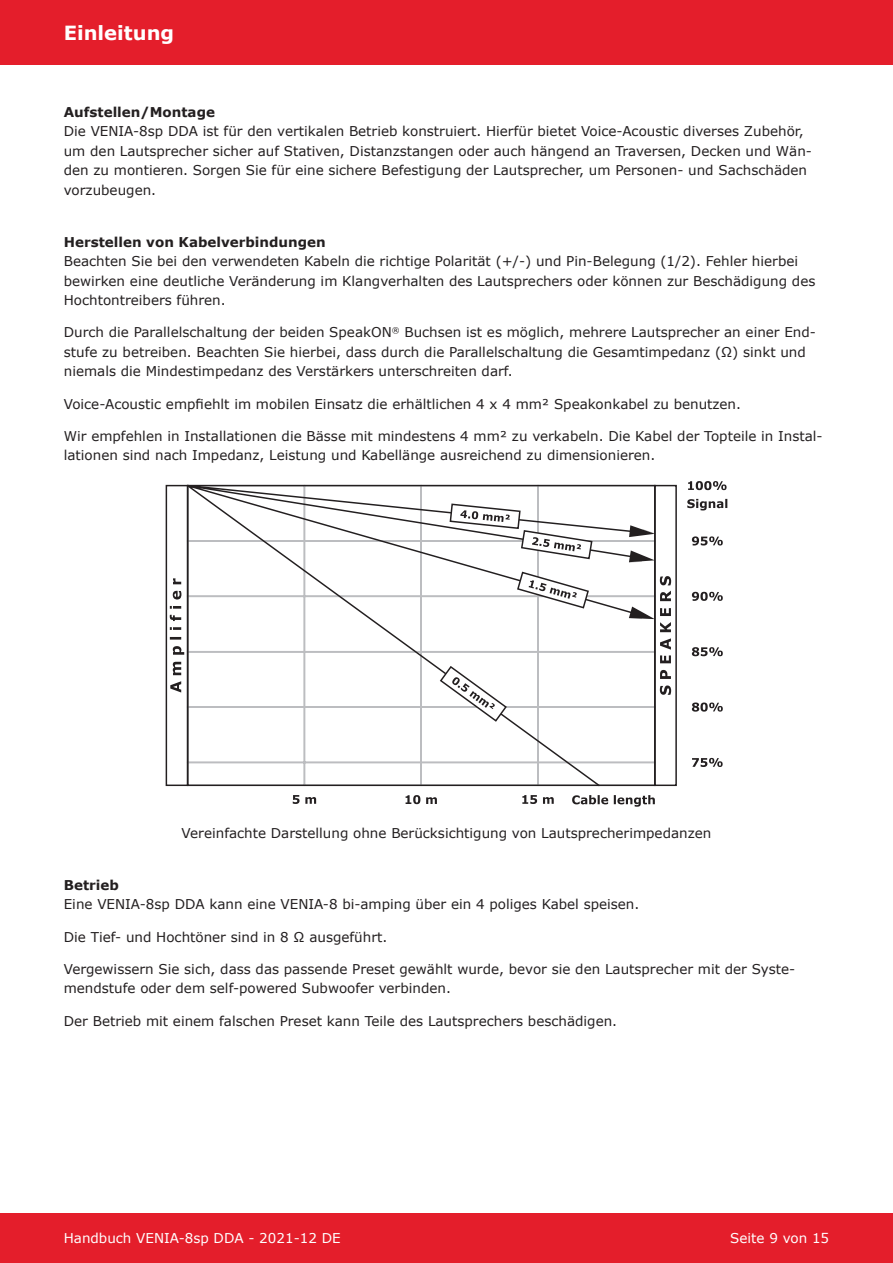
<style>
.page{position:relative;width:893px;height:1263px;background:#fff}
.page>*{position:absolute;margin:0;border:0;box-sizing:border-box;transform-origin:0 0}
.t1{font:700 19.5px "Verdana";color:#fff}
.t2{font:13.5px/19.5px "Verdana";color:#231f20}
.t3{font:700 13.5px "Verdana";color:#231f20}
.t4{font:13.5px "Verdana";color:#fff}
</style>
<div class="page">
<div style="left:0;top:0;width:893px;height:64px;background:#e41e2b"></div>
<div style="left:0;top:1212px;width:893px;height:51px;background:#e41e2b"></div>
<svg style="left:692px;top:536px;width:31px;height:9px"></svg>
<svg style="left:692px;top:592px;width:31px;height:9px"></svg>
<svg style="left:692px;top:647px;width:31px;height:9px"></svg>
<svg style="left:692px;top:702px;width:31px;height:10px"></svg>
<svg style="left:692px;top:758px;width:31px;height:9px"></svg>
<svg style="left:293px;top:795px;width:23px;height:9px"></svg>
<svg style="left:572px;top:795px;width:83px;height:12px"></svg>
<svg style="left:406px;top:795px;width:31px;height:9px"></svg>
<svg style="left:522px;top:795px;width:32px;height:9px"></svg>
<svg style="left:688px;top:481px;width:39px;height:9px"></svg>
<svg style="left:687px;top:499px;width:40px;height:11px"></svg>
<svg style="left:165px;top:484px;width:512px;height:303px"></svg>
<svg style="left:629px;top:525px;width:25px;height:12px"></svg>
<svg style="left:170px;top:578px;width:14px;height:114px"></svg>
<svg style="left:449px;top:503px;width:144px;height:57px"></svg>
<svg style="left:439px;top:665px;width:69px;height:58px"></svg>
<svg style="left:516px;top:571px;width:74px;height:38px"></svg>
<svg style="left:629px;top:550px;width:25px;height:12px"></svg>
<svg style="left:629px;top:576px;width:42px;height:119px"></svg>
<div style="left:187px;top:485px;width:469px;height:301px;border:1px solid #231f20"></div>
<h1 class="t1" style="left:64px;top:20px;width:112px">Einleitung</h1>
<p class="t3" style="left:64px;top:102px;width:153px">Aufstellen/Montage</p>
<p class="t2" style="left:64px;top:121px;width:750px">Die VENIA-8sp DDA ist für den vertikalen Betrieb konstruiert. Hierfür bietet Voice-Acoustic diverses Zubehör, um den Lautsprecher sicher auf Stativen, Distanzstangen oder auch hängend an Traversen, Decken und Wän&shy;den zu montieren. Sorgen Sie für eine sichere Befestigung der Lautsprecher, um Personen- und Sachschäden vorzubeugen.</p>
<p class="t3" style="left:64px;top:232px;width:264px">Herstellen von Kabelverbindungen</p>
<p class="t2" style="left:64px;top:251px;width:753px">Beachten Sie bei den verwendeten Kabeln die richtige Polarität (+/-) und Pin-Belegung (1/2). Fehler hierbei bewirken eine deutliche Veränderung im Klangverhalten des Lautsprechers oder können zur Beschädigung des<br>Hochtontreibers führen.</p>
<p class="t2" style="left:64px;top:323px;width:754px">Durch die Parallelschaltung der beiden SpeakON<sup>®</sup> Buchsen ist es möglich, mehrere Lautsprecher an einer End&shy;stufe zu betreiben. Beachten Sie hierbei, dass durch die Parallelschaltung die Gesamtimpedanz (Ω) sinkt und niemals die Mindestimpedanz des Verstärkers unterschreiten darf.</p>
<p class="t2" style="left:64px;top:394px;width:679px">Voice-Acoustic empfiehlt im mobilen Einsatz die erhältlichen 4 x 4 mm² Speakonkabel zu benutzen.</p>
<p class="t2" style="left:64px;top:426px;width:760px">Wir empfehlen in Installationen die Bässe mit mindestens 4 mm² zu verkabeln. Die Kabel der Topteile in Instal&shy;lationen sind nach Impedanz, Leistung und Kabellänge ausreichend zu dimensionieren.</p>
<p class="t2" style="left:182px;top:823px;width:531px">Vereinfachte Darstellung ohne Berücksichtigung von Lautsprecherimpedanzen</p>
<p class="t3" style="left:64px;top:875px;width:57px">Betrieb</p>
<p class="t2" style="left:64px;top:894px;width:577px">Eine VENIA-8sp DDA kann eine VENIA-8 bi-amping über ein 4 poliges Kabel speisen.</p>
<p class="t2" style="left:64px;top:927px;width:325px">Die Tief- und Hochtöner sind in 8 Ω ausgeführt.</p>
<p class="t2" style="left:64px;top:959px;width:733px">Vergewissern Sie sich, dass das passende Preset gewählt wurde, bevor sie den Lautsprecher mit der Syste&shy;mendstufe oder dem self-powered Subwoofer verbinden.</p>
<p class="t2" style="left:64px;top:1011px;width:555px">Der Betrieb mit einem falschen Preset kann Teile des Lautsprechers beschädigen.</p>
<p class="t4" style="left:64px;top:1228px;width:278px">Handbuch VENIA-8sp DDA - 2021-12 DE</p>
<p class="t4" style="left:730px;top:1228px;width:100px">Seite 9 von 15</p>
</div>
